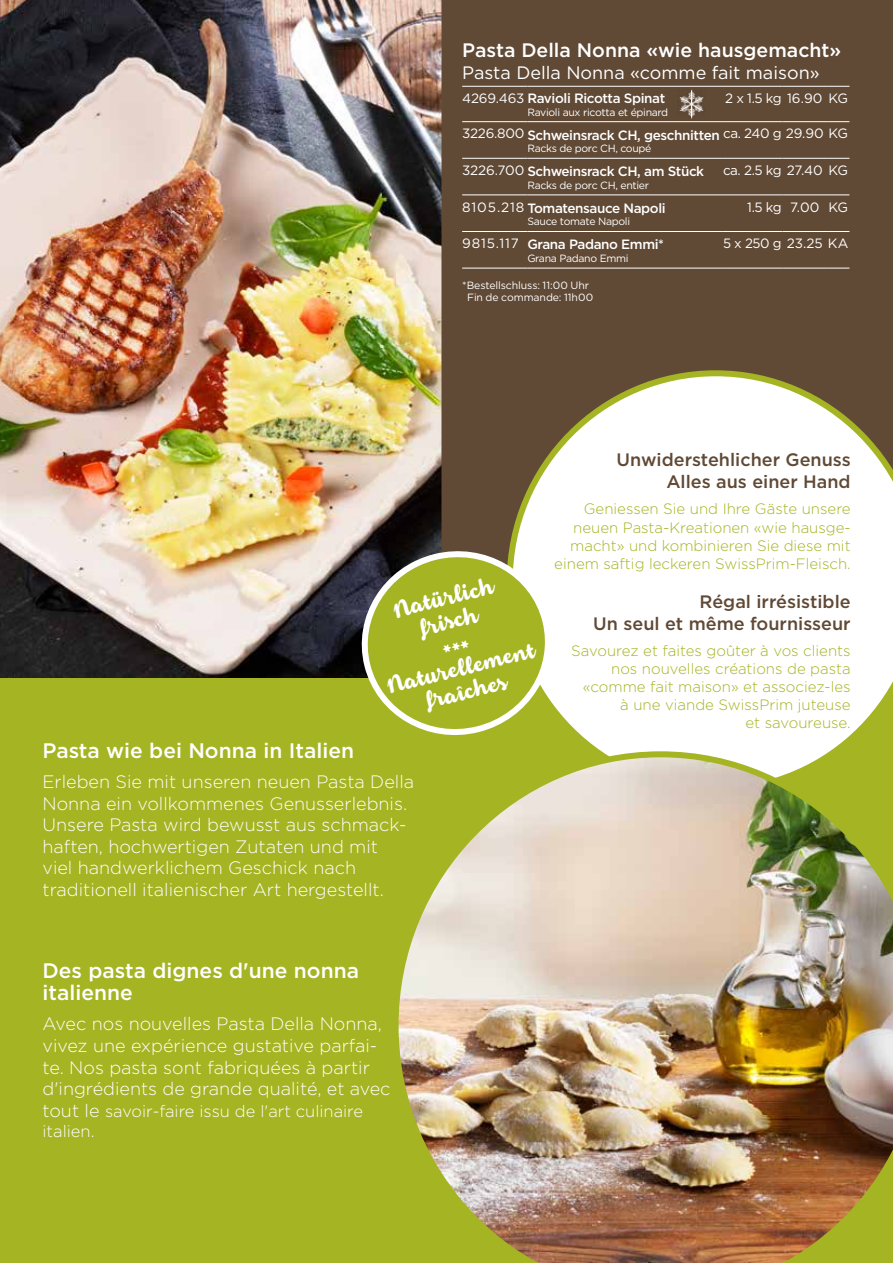
<style>
.page{position:relative;width:893px;height:1263px;background:#fff}
.page>*{position:absolute;margin:0;border:0;box-sizing:border-box;transform-origin:0 0}
.t1{font:500 21px/22.5px "Gotham";color:#fff}
.t2{font:21px/24px "Armonioso";color:#fff;text-align:center;scale:.95 1}
.t3{font:500 19.5px "Gotham";color:#fff}
.t4{font:300 18px/21.6px "Gotham";color:#fff}
.t5{font:500 18px/21.6px "Gotham";color:#604935;text-align:right}
.t6{font:18px "Gotham";color:#fff}
.t7{font:300 16.5px/19.8px "Gotham";color:#fff}
.t8{font:300 15px/18px "Gotham";color:#a5b422;text-align:right}
.t9{font:500 13.5px "Gotham";letter-spacing:-.03em;color:#fff}
.t10{font:13.5px "Gotham";letter-spacing:-.03em;color:#fff}
.t11{font:10.5px "Gotham";letter-spacing:-.03em;color:#fff}
.t12{font:10.5px/12.6px "Gotham";letter-spacing:-.005em;color:#fff;text-align:center}
.s1{font-weight:400}
.s2{font-size:18px}
</style>
<div class="page">
<div style="left:0;top:677px;width:893px;height:586px;background:#a5b422"></div>
<img style="left:0;top:0;width:441px;height:677px">
<div style="left:441px;top:0;width:452px;height:545px;background:#604935"></div>
<svg style="left:507px;top:370px;width:386px;height:381px"></svg>
<img style="left:398px;top:751px;width:495px;height:512px">
<hr style="left:462px;top:86px;width:65px;height:1px;background:#fff">
<hr style="left:527px;top:86px;width:196px;height:1px;background:#fff">
<hr style="left:723px;top:86px;width:59px;height:1px;background:#fff">
<hr style="left:782px;top:86px;width:45px;height:1px;background:#fff">
<svg style="left:827px;top:86px;width:22px;height:1px"></svg>
<hr style="left:462px;top:121px;width:65px;height:1px;background:#fff">
<hr style="left:527px;top:121px;width:196px;height:1px;background:#fff">
<hr style="left:723px;top:121px;width:59px;height:1px;background:#fff">
<hr style="left:782px;top:121px;width:45px;height:1px;background:#fff">
<svg style="left:827px;top:121px;width:22px;height:1px"></svg>
<hr style="left:462px;top:158px;width:65px;height:1px;background:#fff">
<hr style="left:527px;top:158px;width:196px;height:1px;background:#fff">
<hr style="left:723px;top:158px;width:59px;height:1px;background:#fff">
<hr style="left:782px;top:158px;width:45px;height:1px;background:#fff">
<svg style="left:827px;top:158px;width:22px;height:1px"></svg>
<hr style="left:462px;top:194px;width:65px;height:1px;background:#fff">
<hr style="left:527px;top:194px;width:196px;height:1px;background:#fff">
<hr style="left:723px;top:194px;width:59px;height:1px;background:#fff">
<hr style="left:782px;top:194px;width:45px;height:1px;background:#fff">
<svg style="left:827px;top:194px;width:22px;height:1px"></svg>
<hr style="left:462px;top:231px;width:65px;height:1px;background:#fff">
<hr style="left:527px;top:231px;width:196px;height:1px;background:#fff">
<hr style="left:723px;top:231px;width:59px;height:1px;background:#fff">
<hr style="left:782px;top:231px;width:45px;height:1px;background:#fff">
<svg style="left:827px;top:231px;width:22px;height:1px"></svg>
<hr style="left:462px;top:268px;width:65px;height:1px;background:#fff">
<hr style="left:527px;top:268px;width:196px;height:1px;background:#fff">
<hr style="left:723px;top:268px;width:59px;height:1px;background:#fff">
<hr style="left:782px;top:268px;width:45px;height:1px;background:#fff">
<svg style="left:827px;top:268px;width:22px;height:1px"></svg>
<img style="left:678px;top:90px;width:28px;height:28px">
<svg style="left:355px;top:545px;width:202px;height:196px"></svg>
<p class="t3" style="left:462px;top:38px;width:381px">Pasta Della Nonna «wie hausgemacht»</p>
<p class="t6" style="left:462px;top:61px;width:359px">Pasta Della Nonna «comme fait maison»</p>
<p class="t9" style="left:462px;top:89px;width:205px"><span class="s1">4269.463</span> Ravioli Ricotta Spinat</p>
<p class="t11" style="left:527px;top:105px;width:142px">Ravioli aux ricotta et épinard</p>
<p class="t10" style="left:725px;top:90px;width:124px">2 x 1.5 kg 16.90 KG</p>
<p class="t9" style="left:462px;top:126px;width:387px"><span class="s1">3226.800</span> Schweinsrack CH, geschnitten <span class="s1">ca. 240 g 29.90 KG</span></p>
<p class="t11" style="left:527px;top:142px;width:126px">Racks de porc CH, coupé</p>
<p class="t9" style="left:462px;top:163px;width:243px"><span class="s1">3226.700</span> Schweinsrack CH, am Stück</p>
<p class="t11" style="left:527px;top:178px;width:123px">Racks de porc CH, entier</p>
<p class="t10" style="left:723px;top:162px;width:127px">ca. 2.5 kg 27.40 KG</p>
<p class="t9" style="left:462px;top:199px;width:205px"><span class="s1">8105.218</span> Tomatensauce Napoli</p>
<p class="t11" style="left:527px;top:215px;width:104px">Sauce tomate Napoli</p>
<p class="t9" style="left:462px;top:236px;width:203px"><span class="s1">9815.117</span> Grana Padano Emmi*</p>
<p class="t11" style="left:527px;top:252px;width:103px">Grana Padano Emmi</p>
<p class="t12" style="left:462px;top:278px;width:133px">*Bestellschluss: 11:00 Uhr<br>Fin de commande: 11h00</p>
<p class="t10" style="left:747px;top:198px;width:102px">1.5 kg 7.00 KG</p>
<p class="t10" style="left:723px;top:235px;width:127px">5 x 250 g 23.25 KA</p>
<p class="t2" style="left:367px;top:605px;width:162px;rotate:-14deg">Natürlich frisch<br>***<br>Naturellement fraîches</p>
<p class="t1" style="left:43px;top:739px;width:313px">Pasta wie bei Nonna in Italien</p>
<p class="t4" style="left:43px;top:770px;width:373px">Erleben Sie mit unseren neuen Pasta Della Nonna ein vollkommenes Genusserlebnis.<br>Unsere Pasta wird bewusst aus schmack&shy;haften, hochwertigen Zutaten und mit<br>viel handwerklichem Geschick nach traditionell italienischer Art hergestellt.</p>
<p class="t5" style="left:617px;top:449px;width:236px">Unwiderstehlicher Genuss<br>Alles aus einer Hand</p>
<p class="t8" style="left:554px;top:500px;width:298px">Geniessen Sie und Ihre Gäste unsere neuen Pasta-Kreationen «wie hausge&shy;macht» und kombinieren Sie diese mit einem saftig leckeren SwissPrim-Fleisch.</p>
<p class="t5" style="left:593px;top:591px;width:259px">Régal irrésistible<br>Un seul et même fournisseur</p>
<p class="t8" style="left:571px;top:641px;width:281px">Savourez et faites goûter à vos clients nos nouvelles créations de pasta «comme fait maison» et associez-les à une viande SwissPrim juteuse<br>et savoureuse.</p>
<p class="t1" style="left:43px;top:959px;width:318px">Des pasta dignes d'une nonna italienne</p>
<p class="t4" style="left:43px;top:1013px;width:349px">Avec nos nouvelles Pasta Della Nonna, vivez une expérience gustative parfai&shy;te. Nos pasta sont fabriquées à partir d'ingrédients de grande qualité, et avec</p>
<p class="t7" style="left:43px;top:1101px;width:322px"><span class="s2">tout le</span> savoir-faire issu de l'art culinaire italien.</p>
</div>
